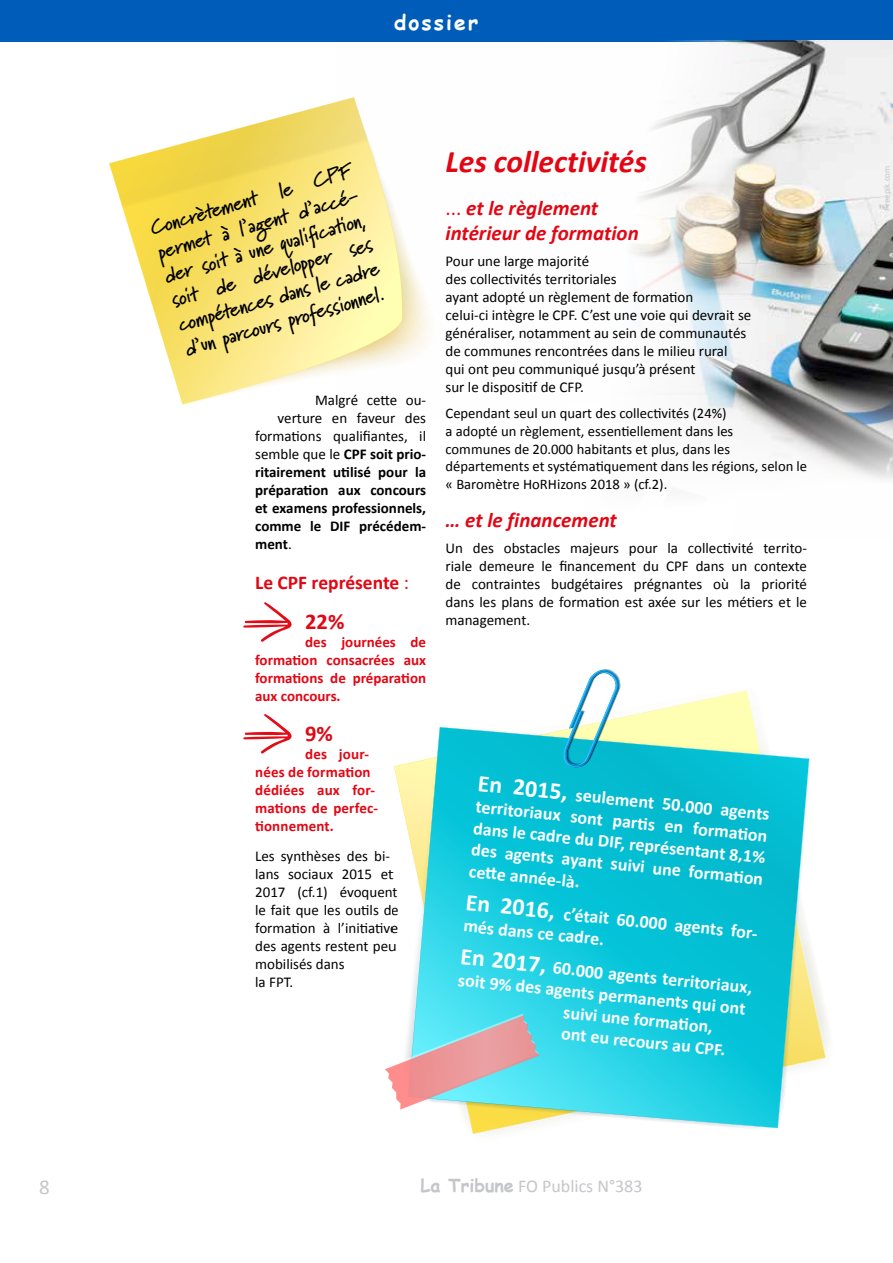
<style>
.page{position:relative;width:893px;height:1263px;background:#fff}
.page>*{position:absolute;margin:0;border:0;box-sizing:border-box;transform-origin:0 0}
.t1{font:italic 700 31.5px "Calibri";color:#e30613}
.t2{font:700 22.5px "Calibri";color:#e30613}
.t3{font:700 21px/25.2px "Marydale";color:#000;text-align:justify}
.t4{font:italic 700 21px/25.2px "Calibri";color:#e30613}
.t5{font:700 21px "Comic Sans MS";letter-spacing:.1em;color:#fdfeff}
.t6{font:21px "Calibri";color:#c4c6c9}
.t7{font:700 19.5px "Calibri";color:#e30613}
.t8{font:700 18px/21.8px "Calibri";color:#fdfeff;text-align:justify}
.t9{font:18px "Calibri";color:#c4c6c9}
.t10{font:15px/18px "Calibri";color:#000}
.t11{font:700 15px/18px "Calibri";color:#e30613;text-align:justify}
.t12{font:700 15px "Calibri";color:#000}
.t13{font:14.7px/17.5px "Calibri";color:#000}
.t14{font:9px "Calibri";color:#c5c5c5}
.s1{font-weight:400;font-style:normal}
.s2{font-weight:400}
.s3{font-size:24px}
.s4{font-family:"Comic Sans MS";font-weight:700}
</style>
<div class="page">
<div style="left:0;top:0;width:893px;height:42px;background:#005cb9"></div>
<svg style="left:243px;top:602px;width:49px;height:40px"></svg>
<svg style="left:243px;top:714px;width:49px;height:40px"></svg>
<svg style="left:394px;top:690px;width:432px;height:444px"></svg>
<svg style="left:400px;top:725px;width:413px;height:406px"></svg>
<svg style="left:408px;top:727px;width:401px;height:401px;background:#33cdd7"></svg>
<svg style="left:561px;top:669px;width:60px;height:101px"></svg>
<svg style="left:385px;top:1013px;width:155px;height:96px;background:#b2c7cb"></svg>
<img style="left:633px;top:41px;width:260px;height:439px">
<svg style="left:405px;top:246px;width:25px;height:112px"></svg>
<svg style="left:109px;top:97px;width:293px;height:307px"></svg>
<h3 class="t5" style="left:394px;top:6px;width:86px">dossier</h3>
<h3 class="t3" style="left:147px;top:215px;width:210px;rotate:-16deg">Concrètement le CPF permet à l’agent d’accé&shy;der soit à une qualifi cati on, soit de développer ses compétences dans le cadre d’un parcours professionnel.</h3>
<h1 class="t1" style="left:446px;top:142px;width:203px">Les collectivités</h1>
<h3 class="t4" style="left:446px;top:195px;width:195px"><span class="s1">...</span> et le règlement intérieur de formation</h3>
<p class="t10" style="left:446px;top:252px;width:307px">Pour une large majorité<br>des collectivités territoriales<br>ayant adopté un règlement de formation<br>celui-ci intègre le CPF. C’est une voie qui devrait se généraliser, notamment au sein de communautés de communes rencontrées dans le milieu rural<br>qui ont peu communiqué jusqu’à présent<br>sur le dispositif de CFP.</p>
<p class="t13" style="left:446px;top:405px;width:363px">Cependant seul un quart des collectivités (24%)<br>a adopté un règlement, essentiellement dans les<br>communes de 20.000 habitants et plus, dans les départements et systématiquement dans les régions, selon le « Baromètre HoRHizons 2018 » (cf.2).</p>
<h3 class="t4" style="left:446px;top:507px;width:173px">… et le financement</h3>
<p class="t10" style="left:446px;top:539px;width:363px;text-align:justify">Un des obstacles majeurs pour la collectivité territo&shy;riale demeure le financement du CPF dans un contexte de contraintes budgétaires prégnantes où la priorité dans les plans de formation est axée sur les métiers et le management.</p>
<p class="t10" style="left:315px;top:391px;width:112px">Malgré cette ou-</p>
<p class="t10" style="left:278px;top:409px;width:150px">verture en faveur des</p>
<p class="t10" style="left:255px;top:427px;width:172px">formations qualifiantes, il</p>
<p class="t12" style="left:255px;top:444px;width:172px"><span class="s2">semble que le</span> CPF soit prio-</p>
<p class="t12" style="left:255px;top:462px;width:173px">ritairement utilisé pour la</p>
<p class="t12" style="left:255px;top:480px;width:173px">préparation aux concours</p>
<p class="t12" style="left:255px;top:498px;width:173px">et examens professionnels,</p>
<p class="t12" style="left:255px;top:516px;width:172px">comme le DIF précédem-</p>
<p class="t12" style="left:255px;top:534px;width:38px">ment<span class="s2">.</span></p>
<h3 class="t7" style="left:255px;top:570px;width:155px">Le CPF représente <span class="s2">:</span></h3>
<h2 class="t2" style="left:305px;top:607px;width:41px">22%</h2>
<p class="t11" style="left:255px;top:633px;width:173px;text-indent:50px">des journées de formation consacrées aux formations de préparation aux concours.</p>
<h2 class="t2" style="left:305px;top:719px;width:29px">9%</h2>
<p class="t11" style="left:255px;top:744px;width:124px;text-align:left;text-indent:50px">des jour&shy;nées de formation dédiées aux for&shy;mations de perfec&shy;tionnement.</p>
<p class="t10" style="left:255px;top:847px;width:145px">Les synthèses des bi&shy;lans sociaux 2015 et<br>2017 (cf.1) évoquent le fait que les outils de formation à l’initiative des agents restent peu mobilisés dans<br>la FPT.</p>
<p class="t8" style="left:479px;top:773px;width:295px;rotate:6deg"><span class="s3">En 2015,</span> seulement 50.000 agents territoriaux sont parti s en formati on dans le cadre du DIF, représentant 8,1% des agents ayant suivi une formati on cett e année-là.</p>
<p class="t8" style="left:467px;top:892px;width:298px;rotate:6deg"><span class="s3">En 2016,</span> c’était 60.000 agents for&shy;més dans ce cadre.</p>
<p class="t8" style="left:462px;top:946px;width:295px;rotate:6deg"><span class="s3">En 2017,</span> 60.000 agents territoriaux,</p>
<p class="t8" style="left:459px;top:968px;width:290px;rotate:6deg">soit 9% des agents permanents qui ont</p>
<p class="t8" style="left:565px;top:1001px;width:152px;rotate:6deg">suivi une formati on,</p>
<p class="t8" style="left:562px;top:1022px;width:167px;rotate:6deg">ont eu recours au CPF.</p>
<h3 class="t6" style="left:39px;top:1173px;width:12px">8</h3>
<p class="t9" style="left:421px;top:1175px;width:223px"><span class="s4">La Tribune</span> FO Publics N°383</p>
<p class="t14" style="left:881px;top:210px;width:46px;rotate:-90deg">Freepik.com</p>
</div>
